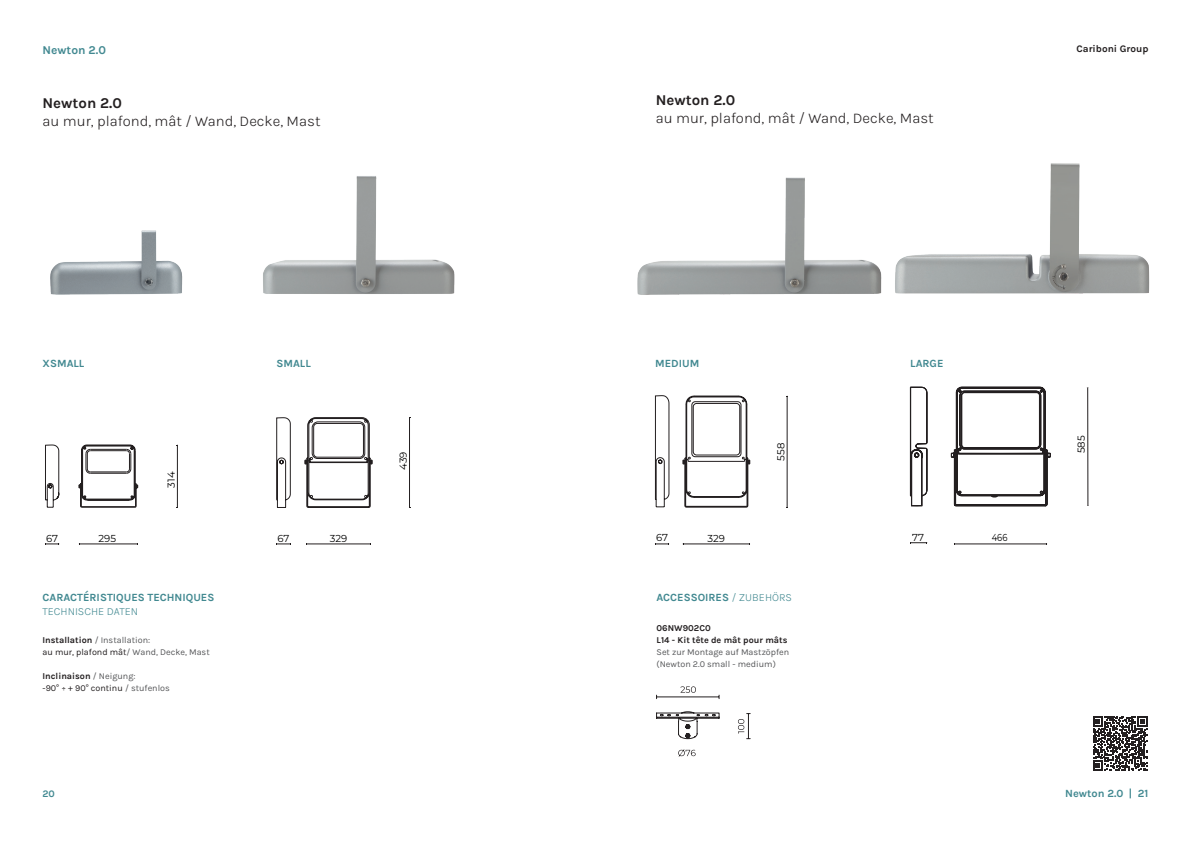
<style>
.page{position:relative;width:1191px;height:842px;background:#fff}
.page>*{position:absolute;margin:0;border:0;box-sizing:border-box;transform-origin:0 0}
.t1{font:300 15px "Karla";color:#231f20}
.t2{font:700 15px "Karla";color:#231f20}
.t3{font:700 12px "Karla";color:#428991}
.t4{font:700 11px "Karla";color:#428991}
.t5{font:300 11px "Karla";color:#428991}
.t6{font:10.1px "Montserrat";color:#000001}
.t7{font:10.1px "Montserrat";color:#000001;scale:.82 1}
.t8{font:700 10px "Karla";color:#231f20}
.t9{font:700 10px "Karla";color:#428991}
.t10{font:9px/12px "Karla";color:#57585a}
.t11{font:700 9px/12px "Karla";color:#231f20}
.s1{font-weight:300}
.s2{font-weight:700;color:#231f20}
.s3{color:#231f20}
</style>
<div class="page">
<svg style="left:656px;top:711px;width:63px;height:28px"></svg>
<svg style="left:678px;top:749px;width:17px;height:8px"></svg>
<hr style="left:657px;top:697px;width:61px;height:1px;background:#231f20">
<svg style="left:680px;top:686px;width:16px;height:7px"></svg>
<svg style="left:738px;top:713px;width:12px;height:26px"></svg>
<hr style="left:307px;top:544px;width:63px;height:1px;background:#231f20">
<svg style="left:276px;top:543px;width:15px;height:2px"></svg>
<hr style="left:409px;top:418px;width:1px;height:89px;background:#231f20">
<svg style="left:276px;top:417px;width:96px;height:91px"></svg>
<svg style="left:655px;top:543px;width:14px;height:2px"></svg>
<hr style="left:683px;top:544px;width:66px;height:1px;background:#231f20">
<hr style="left:787px;top:396px;width:1px;height:111px;background:#231f20">
<svg style="left:655px;top:395px;width:95px;height:112px"></svg>
<svg style="left:910px;top:542px;width:17px;height:2px"></svg>
<hr style="left:954px;top:544px;width:92px;height:1px;background:#231f20">
<hr style="left:1087px;top:388px;width:1px;height:118px;background:#231f20">
<svg style="left:910px;top:387px;width:140px;height:119px"></svg>
<hr style="left:79px;top:544px;width:58px;height:1px;background:#231f20">
<svg style="left:45px;top:543px;width:15px;height:2px"></svg>
<hr style="left:177px;top:445px;width:1px;height:62px;background:#231f20">
<svg style="left:45px;top:445px;width:93px;height:62px"></svg>
<img style="left:50px;top:230px;width:133px;height:65px">
<img style="left:263px;top:176px;width:192px;height:118px">
<img style="left:637px;top:177px;width:239px;height:118px">
<img style="left:876px;top:163px;width:274px;height:131px">
<svg style="left:1093px;top:716px;width:54px;height:55px"></svg>
<h2 class="t3" style="left:43px;top:41px;width:65px">Newton 2.0</h2>
<h1 class="t2" style="left:43px;top:93px;width:81px">Newton 2.0</h1>
<h1 class="t1" style="left:43px;top:111px;width:279px">au mur, plafond, mât / Wand, Decke, Mast</h1>
<h1 class="t2" style="left:656px;top:90px;width:81px">Newton 2.0</h1>
<h1 class="t1" style="left:656px;top:108px;width:279px">au mur, plafond, mât / Wand, Decke, Mast</h1>
<p class="t8" style="left:1076px;top:42px;width:73px">Cariboni Group</p>
<p class="t4" style="left:43px;top:356px;width:43px">XSMALL</p>
<p class="t4" style="left:276px;top:356px;width:36px">SMALL</p>
<p class="t4" style="left:655px;top:356px;width:46px">MEDIUM</p>
<p class="t4" style="left:910px;top:356px;width:35px">LARGE</p>
<p class="t6" style="left:396px;top:470px;width:20px;rotate:-90deg">439</p>
<p class="t6" style="left:774px;top:461px;width:19px;rotate:-90deg">558</p>
<p class="t6" style="left:164px;top:488px;width:17px;rotate:-90deg">314</p>
<p class="t6" style="left:46px;top:532px;width:14px">67</p>
<p class="t6" style="left:98px;top:532px;width:19px">295</p>
<p class="t6" style="left:277px;top:532px;width:14px">67</p>
<p class="t6" style="left:330px;top:532px;width:19px">329</p>
<p class="t6" style="left:656px;top:531px;width:14px">67</p>
<p class="t6" style="left:912px;top:531px;width:13px">77</p>
<p class="t7" style="left:991px;top:531px;width:21px">466</p>
<p class="t6" style="left:707px;top:531px;width:19px">329</p>
<p class="t4" style="left:43px;top:590px;width:173px">CARACTÉRISTIQUES TECHNIQUES</p>
<p class="t4" style="left:656px;top:590px;width:137px">ACCESSOIRES <span class="s1">/ ZUBEHÖRS</span></p>
<p class="t5" style="left:43px;top:604px;width:97px">TECHNISCHE DATEN</p>
<p class="t10" style="left:43px;top:634px;width:169px"><span class="s2">Installation</span> / Installation:<br><span class="s3">au mur, plafond mât</span>/ Wand, Decke, Mast</p>
<p class="t10" style="left:43px;top:670px;width:129px"><span class="s2">Inclinaison</span> / Neigung:<br><span class="s3">-90° ÷ + 90° continu</span> / stufenlos</p>
<p class="t11" style="left:656px;top:621px;width:132px">06NW902C0<br>L14 - Kit tête de mât pour mâts</p>
<p class="t10" style="left:656px;top:645px;width:134px">Set zur Montage auf Mastzöpfen (Newton 2.0 small - medium)</p>
<p class="t6" style="left:1074px;top:453px;width:19px;rotate:-90deg">585</p>
<p class="t9" style="left:43px;top:787px;width:14px">20</p>
<p class="t4" style="left:1065px;top:786px;width:85px">Newton 2.0 | 21</p>
</div>
